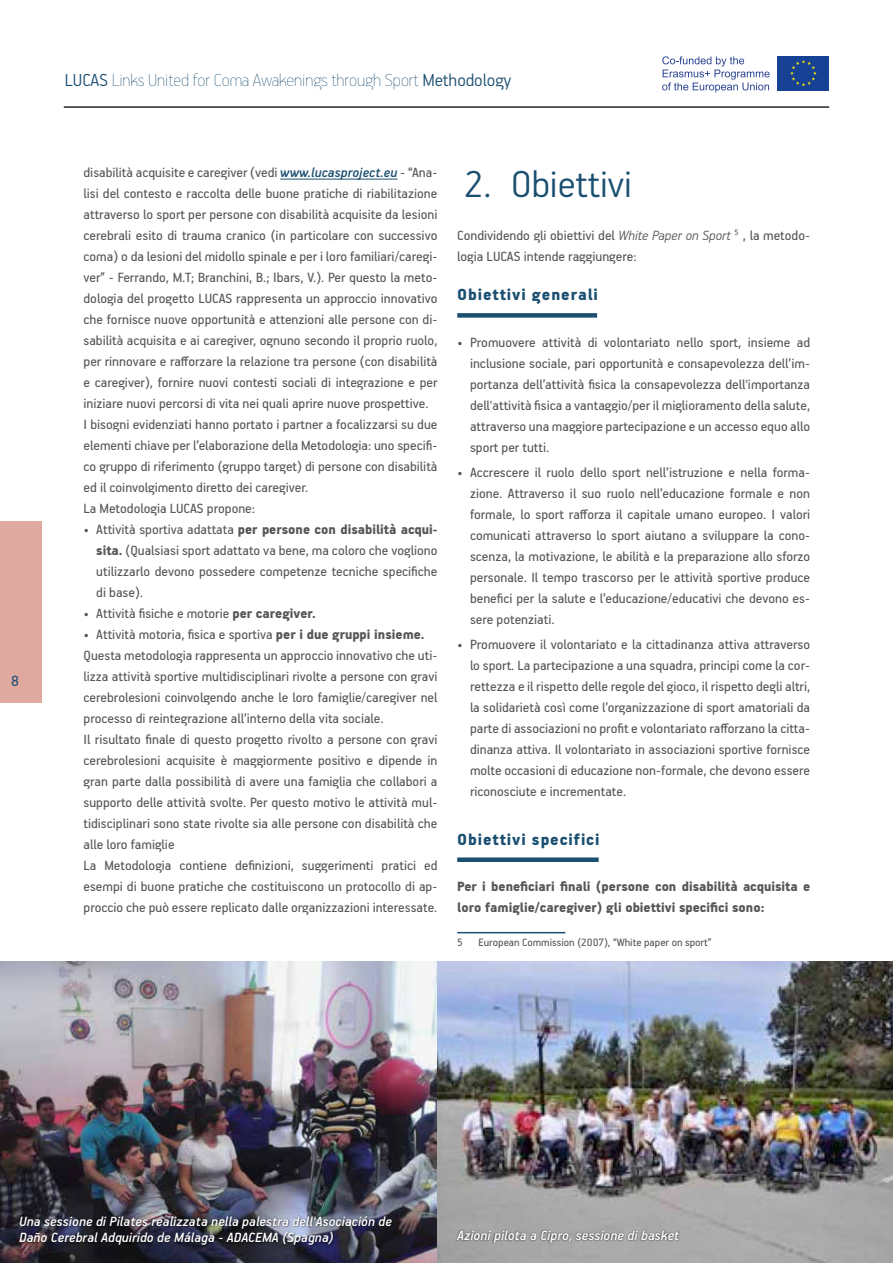
<style>
.page{position:relative;width:893px;height:1263px;background:#fff}
.page>*{position:absolute;margin:0;border:0;box-sizing:border-box;transform-origin:0 0}
.t1{font:300 42px "PF Handbook Pro";color:#1b4f71}
.t2{font:100 19.5px "PF Handbook Pro";color:#1b4f71}
.t3{font:900 18px "PF Handbook Pro";letter-spacing:.05em;color:#1b4f71}
.t4{font:16.5px "PF Handbook Pro";color:#1b4f71}
.t5{font:15px/21px "PF Handbook Pro";color:#575756;text-align:justify}
.t6{font:italic 500 15px/16.5px "PF Handbook Pro";color:#fff}
.t7{font:900 15px/21px "PF Handbook Pro";color:#575756}
.t8{font:12px "PF Handbook Pro";color:#575756}
.s1{font-weight:300}
.s2{font-weight:500;font-style:italic;color:#1b4f71}
.s3{font-weight:900}
.s4{font-weight:300;font-style:italic}
</style>
<div class="page">
<div style="left:778px;top:56px;width:51px;height:34px;background:#164194"></div>
<svg style="left:790px;top:60px;width:27px;height:26px"></svg>
<svg style="left:662px;top:56px;width:108px;height:36px"></svg>
<hr style="left:280px;top:179px;width:117px;height:1px;background:#1b4f71">
<div style="left:457px;top:313px;width:140px;height:5px;background:#1b4f71"></div>
<div style="left:457px;top:857px;width:142px;height:5px;background:#1b4f71"></div>
<hr style="left:457px;top:932px;width:108px;height:1px;background:#1b4f71">
<img style="left:0;top:961px;width:437px;height:302px">
<div style="left:18px;top:1214px;width:375px;height:33px;background:#000;opacity:.75"></div>
<img style="left:437px;top:961px;width:456px;height:302px">
<div style="left:455px;top:1229px;width:226px;height:15px;background:#000;opacity:.75"></div>
<div style="left:0;top:521px;width:41px;height:181px;background:#dfa9a0"></div>
<hr style="left:64px;top:106px;width:765px;height:2px;background:#2a2522">
<p class="t4" style="left:11px;top:670px;width:9px">8</p>
<h2 class="t2" style="left:65px;top:68px;width:448px"><span class="s1">LUCAS</span> Links United for Coma Awakenings through Sport <span class="s1">Methodology</span></h2>
<p class="t5" style="left:84px;top:161px;width:355px;text-align:left">disabilità acquisite e caregiver (vedi <span class="s2">www.lucasproject.eu</span> - “Ana&shy;lisi del contesto e raccolta delle buone pratiche di riabilitazione attraverso lo sport per persone con disabilità acquisite da lesioni cerebrali esito di trauma cranico (in particolare con successivo coma) o da lesioni del midollo spinale e per i loro familiari/caregi&shy;ver” - Ferrando, M.T; Branchini, B.; Ibars, V.). Per questo la meto&shy;dologia del progetto LUCAS rappresenta un approccio innovativo che fornisce nuove opportunità e attenzioni alle persone con di&shy;sabilità acquisita e ai caregiver, ognuno secondo il proprio ruolo, per rinnovare e rafforzare la relazione tra persone (con disabilità e caregiver), fornire nuovi contesti sociali di integrazione e per iniziare nuovi percorsi di vita nei quali aprire nuove prospettive.<br>I bisogni evidenziati hanno portato i partner a focalizzarsi su due elementi chiave per l’elaborazione della Metodologia: uno specifi&shy;co gruppo di riferimento (gruppo target) di persone con disabilità ed il coinvolgimento diretto dei caregiver.<br>La Metodologia LUCAS propone:</p>
<p class="t5" style="left:96px;top:518px;width:343px;text-indent:-13px">• Attività sportiva adattata <span class="s3">per persone con disabilità acqui&shy;sita.</span> (Qualsiasi sport adattato va bene, ma coloro che vogliono utilizzarlo devono possedere competenze tecniche specifiche di base).</p>
<p class="t5" style="left:84px;top:602px;width:234px">• Attività fisiche e motorie <span class="s3">per caregiver.</span></p>
<p class="t5" style="left:84px;top:623px;width:355px;text-align:left">• Attività motoria, fisica e sportiva <span class="s3">per i due gruppi insieme.<br></span>Questa metodologia rappresenta un approccio innovativo che uti&shy;lizza attività sportive multidisciplinari rivolte a persone con gravi cerebrolesioni coinvolgendo anche le loro famiglie/caregiver nel processo di reintegrazione all’interno della vita sociale.<br>Il risultato finale di questo progetto rivolto a persone con gravi cerebrolesioni acquisite è maggiormente positivo e dipende in gran parte dalla possibilità di avere una famiglia che collabori a supporto delle attività svolte. Per questo motivo le attività mul&shy;tidisciplinari sono state rivolte sia alle persone con disabilità che alle loro famiglie<br>La Metodologia contiene definizioni, suggerimenti pratici ed esempi di buone pratiche che costituiscono un protocollo di ap&shy;proccio che può essere replicato dalle organizzazioni interessate.</p>
<h1 class="t1" style="left:464px;top:159px;width:169px">2. Obiettivi</h1>
<p class="t5" style="left:457px;top:224px;width:354px">Condividendo gli obiettivi del <span class="s4">White Paper on Sport</span> <sup>5</sup> , la metodo&shy;logia LUCAS intende raggiungere:</p>
<p class="t3" style="left:457px;top:284px;width:142px">Obiettivi generali</p>
<p class="t5" style="left:470px;top:331px;width:342px;text-indent:-13px">• Promuovere attività di volontariato nello sport, insieme ad inclusione sociale, pari opportunità e consapevolezza dell’im&shy;portanza dell’attività fisica la consapevolezza dell'importanza dell'attività fisica a vantaggio/per il miglioramento della salute, attraverso una maggiore partecipazione e un accesso equo allo sport per tutti.</p>
<p class="t5" style="left:470px;top:461px;width:342px;text-indent:-13px">• Accrescere il ruolo dello sport nell’istruzione e nella forma&shy;zione. Attraverso il suo ruolo nell’educazione formale e non formale, lo sport rafforza il capitale umano europeo. I valori comunicati attraverso lo sport aiutano a sviluppare la cono&shy;scenza, la motivazione, le abilità e la preparazione allo sforzo personale. Il tempo trascorso per le attività sportive produce benefici per la salute e l’educazione/educativi che devono es&shy;sere potenziati.</p>
<p class="t5" style="left:470px;top:634px;width:342px;text-indent:-13px">• Promuovere il volontariato e la cittadinanza attiva attraverso lo sport. La partecipazione a una squadra, principi come la cor&shy;rettezza e il rispetto delle regole del gioco, il rispetto degli altri, la solidarietà così come l’organizzazione di sport amatoriali da parte di associazioni no profit e volontariato rafforzano la citta&shy;dinanza attiva. Il volontariato in associazioni sportive fornisce molte occasioni di educazione non-formale, che devono essere riconosciute e incrementate.</p>
<p class="t3" style="left:457px;top:828px;width:144px">Obiettivi specifici</p>
<p class="t7" style="left:457px;top:876px;width:354px">Per i beneficiari finali (persone con disabilità acquisita e loro famiglie/caregiver) gli obiettivi specifici sono:</p>
<p class="t8" style="left:457px;top:935px;width:7px">5</p>
<p class="t8" style="left:478px;top:935px;width:234px">European Commission (2007), “White paper on sport”</p>
<p class="t6" style="left:19px;top:1212px;width:374px">Una sessione di Pilates realizzata nella palestra dell'Asociación de<br>Daño Cerebral Adquirido de Málaga - ADACEMA (Spagna)</p>
<p class="t6" style="left:457px;top:1227px;width:224px">Azioni pilota a Cipro, sessione di basket</p>
</div>
